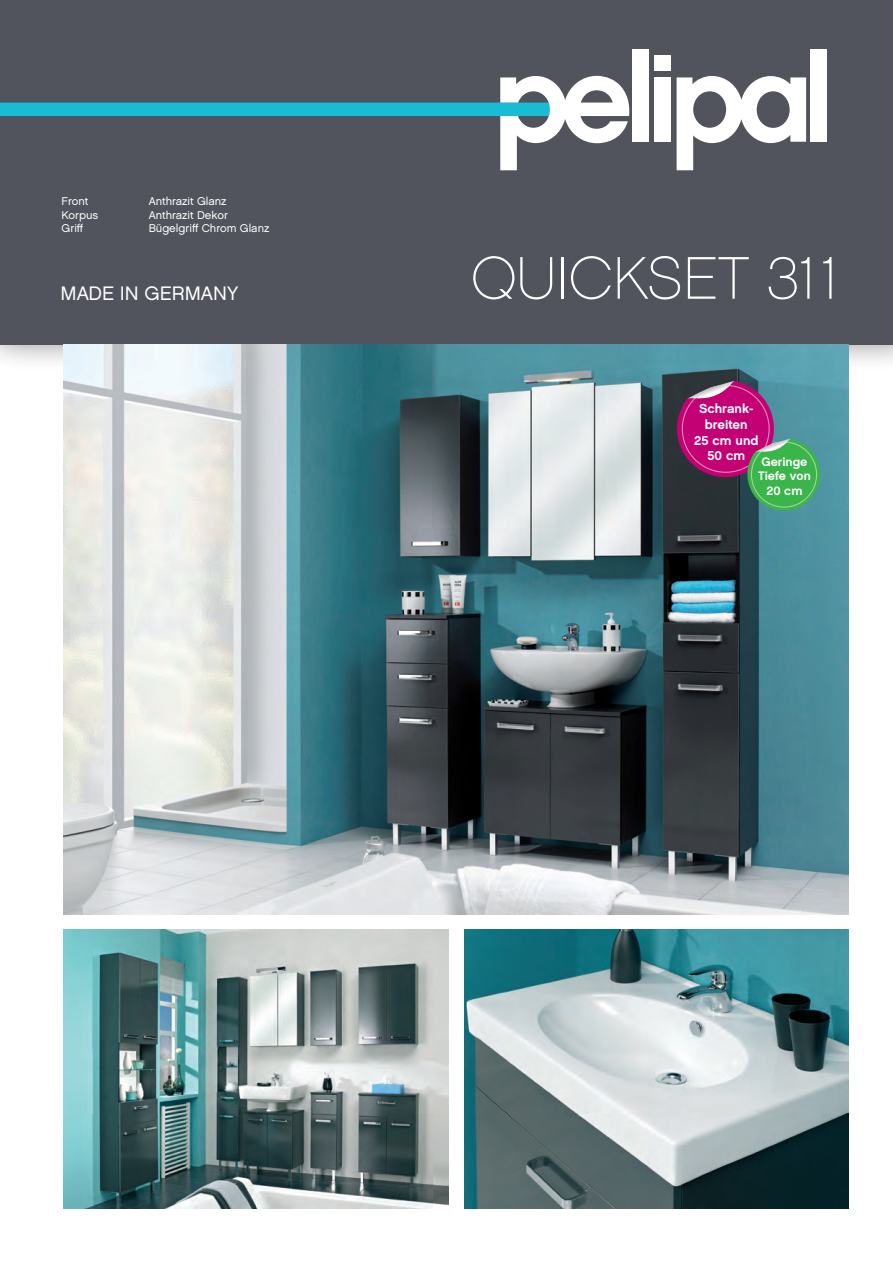
<style>
.page{position:relative;width:893px;height:1263px;background:#fff}
.page>*{position:absolute;margin:0;border:0;box-sizing:border-box;transform-origin:0 0}
.Programm{font:60px "Chalet Paris Nineteen Sixty";color:#fff}
.Made_in_Germany{font:19.5px "Chalet London Nineteen Sixty";color:#fff}
.t1{font:12.9px/15.6px "Chalet New York Nineteen Sixty";color:#fff;text-align:center}
.t2{font:12.3px/14.7px "Chalet New York Nineteen Sixty";color:#fff;text-align:center}
.t3{font:11.25px/13.5px "Chalet London Nineteen Sixty";color:#fff}
</style>
<div class="page">
<div style="left:0;top:0;width:893px;height:344px;background:#51545c"></div>
<div style="left:633px;top:49px;width:16px;height:93px;background:#fff"></div>
<div style="left:655px;top:77px;width:16px;height:65px;background:#fff"></div>
<div style="left:655px;top:55px;width:16px;height:15px;background:#fff"></div>
<svg style="left:677px;top:76px;width:129px;height:94px"></svg>
<svg style="left:0;top:76px;width:630px;height:94px"></svg>
<div style="left:811px;top:49px;width:16px;height:93px;background:#fff"></div>
<img style="left:64px;top:344px;width:785px;height:570px">
<img style="left:64px;top:929px;width:384px;height:279px">
<img style="left:464px;top:929px;width:385px;height:279px">
<svg style="left:670px;top:381px;width:155px;height:135px;background:#6a556a"></svg>
<p class="t3" style="left:62px;top:194px;width:38px">Front<br>Korpus<br>Griff</p>
<p class="t3" style="left:149px;top:194px;width:122px">Anthrazit Glanz<br>Anthrazit Dekor<br>Bügelgriff Chrom Glanz</p>
<p class="Made_in_Germany" style="left:61px;top:281px;width:179px">MADE IN GERMANY</p>
<p class="Programm" style="left:471px;top:243px;width:369px">QUICKSET 311</p>
<p class="t1" style="left:694px;top:401px;width:66px">Schrank&shy;breiten<br>25 cm und<br>50 cm</p>
<p class="t2" style="left:758px;top:454px;width:54px">Geringe<br>Tiefe von<br>20 cm</p>
</div>
